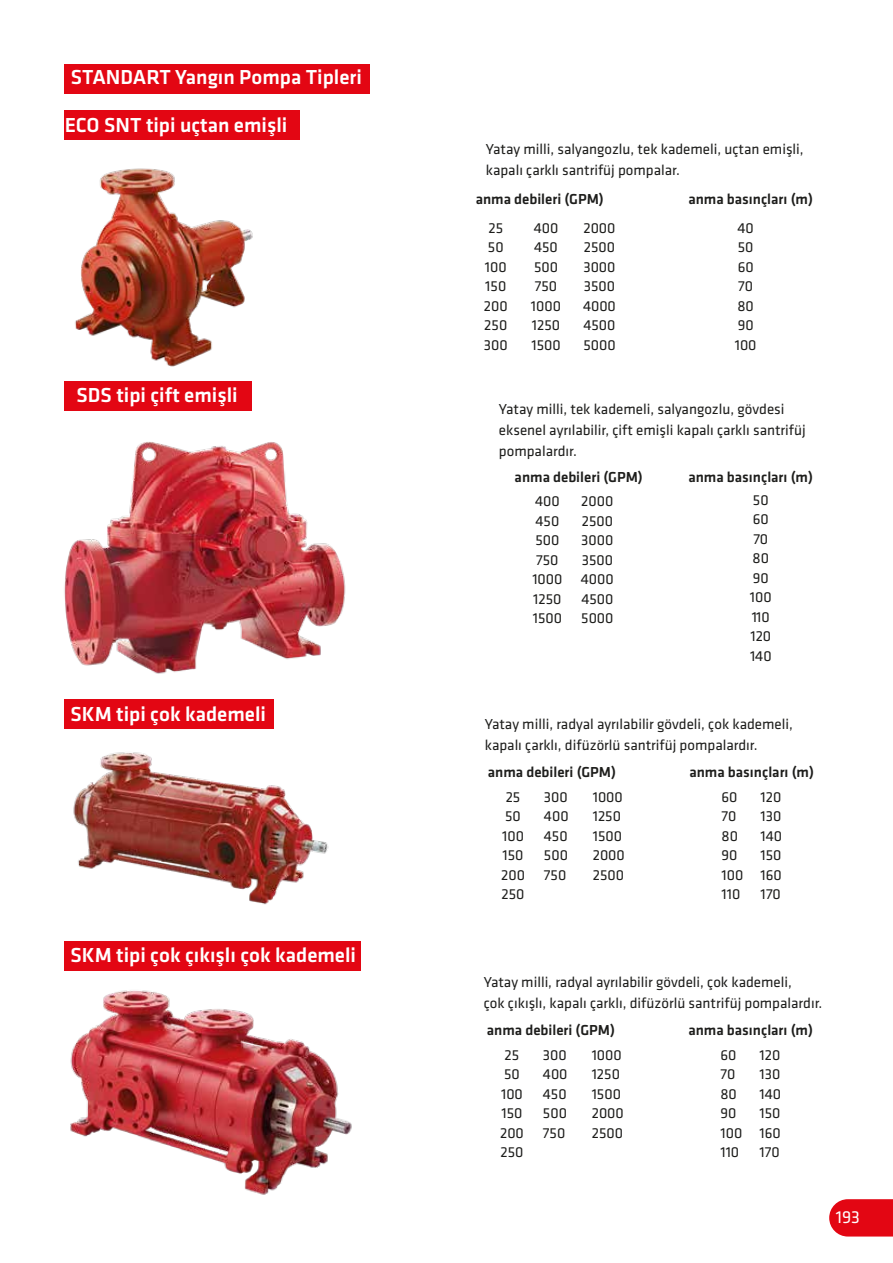
<style>
.page{position:relative;width:893px;height:1263px;background:#fff}
.page>*{position:absolute;margin:0;border:0;box-sizing:border-box;transform-origin:0 0}
.t1{font:500 21px "Klavika Basic";color:#fff}
.t2{font:18px "Klavika Basic";color:#fff}
.t3{font:15px/19.5px "Klavika Basic";color:#1d1d1b}
.t4{font:500 15px "Klavika Basic";color:#1d1d1b}
</style>
<div class="page">
<svg style="left:829px;top:1199px;width:64px;height:37px;background:#e41723"></svg>
<div style="left:64px;top:64px;width:305px;height:30px;background:#e30613"></div>
<div style="left:64px;top:110px;width:235px;height:30px;background:#e30613"></div>
<div style="left:64px;top:381px;width:188px;height:29px;background:#e30613"></div>
<div style="left:64px;top:699px;width:209px;height:30px;background:#e30613"></div>
<div style="left:64px;top:941px;width:297px;height:29px;background:#e30613"></div>
<img style="left:70px;top:990px;width:282px;height:205px">
<img style="left:64px;top:441px;width:282px;height:233px">
<img style="left:73px;top:728px;width:256px;height:177px">
<img style="left:75px;top:168px;width:178px;height:199px">
<h1 class="t1" style="left:71px;top:63px;width:293px">STANDART Yangın Pompa Tipleri</h1>
<h1 class="t1" style="left:65px;top:110px;width:224px">ECO SNT tipi uçtan emişli</h1>
<h1 class="t1" style="left:77px;top:381px;width:163px">SDS tipi çift emişli</h1>
<h1 class="t1" style="left:71px;top:699px;width:197px">SKM tipi çok kademeli</h1>
<h1 class="t1" style="left:71px;top:941px;width:287px">SKM tipi çok çıkışlı çok kademeli</h1>
<p class="t3" style="left:486px;top:138px;width:319px;line-height:21px">Yatay milli, salyangozlu, tek kademeli, uçtan emişli, kapalı çarklı santrifüj pompalar.</p>
<p class="t4" style="left:476px;top:189px;width:130px">anma debileri (GPM)</p>
<p class="t3" style="left:484px;top:217px;width:25px;text-align:center">25<br>50<br>100<br>150<br>200<br>250<br>300</p>
<p class="t3" style="left:531px;top:217px;width:32px">400<br>450<br>500<br>750<br>1000<br>1250<br>1500</p>
<p class="t3" style="left:583px;top:217px;width:34px;text-align:justify">2000<br>2500<br>3000<br>3500<br>4000<br>4500<br>5000</p>
<p class="t4" style="left:688px;top:189px;width:126px">anma basınçları (m)</p>
<p class="t3" style="left:735px;top:217px;width:23px">40<br>50<br>60<br>70<br>80<br>90<br>100</p>
<p class="t3" style="left:499px;top:398px;width:308px;line-height:21px">Yatay milli, tek kademeli, salyangozlu, gövdesi eksenel ayrılabilir, çift emişli kapalı çarklı santrifüj pompalardır.</p>
<p class="t4" style="left:515px;top:467px;width:130px">anma debileri (GPM)</p>
<p class="t3" style="left:532px;top:491px;width:32px">400<br>450<br>500<br>750<br>1000<br>1250<br>1500</p>
<p class="t3" style="left:581px;top:491px;width:34px;text-align:justify">2000<br>2500<br>3000<br>3500<br>4000<br>4500<br>5000</p>
<p class="t4" style="left:688px;top:467px;width:126px">anma basınçları (m)</p>
<p class="t3" style="left:750px;top:489px;width:23px">50<br>60<br>70<br>80<br>90<br>100<br>110<br>120<br>140</p>
<p class="t3" style="left:485px;top:713px;width:310px;line-height:21px">Yatay milli, radyal ayrılabilir gövdeli, çok kademeli, kapalı çarklı, difüzörlü santrifüj pompalardır.</p>
<p class="t3" style="left:501px;top:786px;width:25px;text-align:center">25<br>50<br>100<br>150<br>200<br>250</p>
<p class="t4" style="left:488px;top:762px;width:130px">anma debileri (GPM)</p>
<p class="t3" style="left:544px;top:786px;width:26px;text-align:justify">300<br>400<br>450<br>500<br>750</p>
<p class="t3" style="left:593px;top:786px;width:34px">1000<br>1250<br>1500<br>2000<br>2500</p>
<p class="t4" style="left:689px;top:762px;width:126px">anma basınçları (m)</p>
<p class="t3" style="left:721px;top:786px;width:23px">60<br>70<br>80<br>90<br>100<br>110</p>
<p class="t3" style="left:760px;top:786px;width:23px;text-align:justify">120<br>130<br>140<br>150<br>160<br>170</p>
<p class="t3" style="left:484px;top:971px;width:340px;line-height:21px">Yatay milli, radyal ayrılabilir gövdeli, çok kademeli,<br>çok çıkışlı, kapalı çarklı, difüzörlü santrifüj pompalardır.</p>
<p class="t3" style="left:500px;top:1044px;width:25px;text-align:center">25<br>50<br>100<br>150<br>200<br>250</p>
<p class="t4" style="left:487px;top:1020px;width:130px">anma debileri (GPM)</p>
<p class="t3" style="left:543px;top:1044px;width:26px;text-align:justify">300<br>400<br>450<br>500<br>750</p>
<p class="t3" style="left:592px;top:1044px;width:34px">1000<br>1250<br>1500<br>2000<br>2500</p>
<p class="t4" style="left:688px;top:1020px;width:126px">anma basınçları (m)</p>
<p class="t3" style="left:720px;top:1044px;width:23px">60<br>70<br>80<br>90<br>100<br>110</p>
<p class="t3" style="left:759px;top:1044px;width:23px;text-align:justify">120<br>130<br>140<br>150<br>160<br>170</p>
<p class="t2" style="left:836px;top:1205px;width:26px">193</p>
</div>
